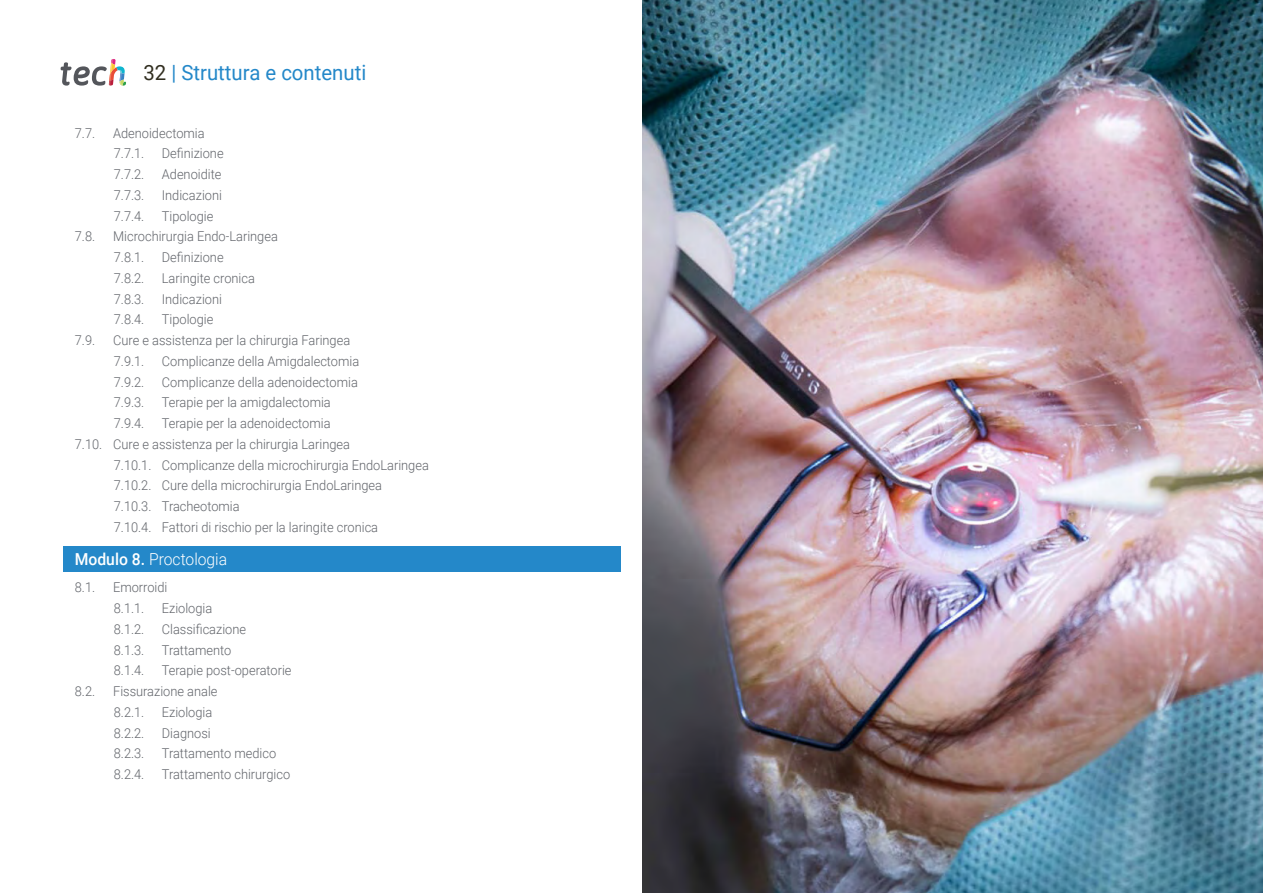
<style>
.page{position:relative;width:1263px;height:893px;background:#fff}
.page>*{position:absolute;margin:0;border:0;box-sizing:border-box;transform-origin:0 0}
.t1{font:21px "Roboto";color:#2488c9}
.t2{font:300 16.5px "Roboto";color:#fff;scale:.95 1}
.t3{font:300 13.5px/20.7px "Roboto";color:#61646a;scale:.95 1}
.s1{color:#312e20}
.s2{font-weight:500}
</style>
<div class="page">
<svg style="left:61px;top:59px;width:65px;height:27px"></svg>
<div style="left:64px;top:546px;width:557px;height:25px;background:#2488c9"></div>
<img style="left:642px;top:0;width:621px;height:893px">
<h1 class="t1" style="left:144px;top:57px;width:224px"><span class="s1">32</span> | Struttura e contenuti</h1>
<p class="t3" style="left:75px;top:122px;width:23px">7.7.</p>
<p class="t3" style="left:113px;top:122px;width:98px">Adenoidectomia<br>7.7.1.</p>
<p class="t3" style="left:162px;top:143px;width:67px">Definizione</p>
<p class="t3" style="left:114px;top:164px;width:34px">7.7.2.</p>
<p class="t3" style="left:162px;top:164px;width:64px">Adenoidite</p>
<p class="t3" style="left:114px;top:184px;width:34px">7.7.3.</p>
<p class="t3" style="left:162px;top:184px;width:65px">Indicazioni</p>
<p class="t3" style="left:114px;top:205px;width:34px">7.7.4.</p>
<p class="t3" style="left:162px;top:205px;width:56px">Tipologie</p>
<p class="t3" style="left:75px;top:226px;width:23px">7.8.</p>
<p class="t3" style="left:113px;top:226px;width:175px">Microchirurgia Endo-Laringea<br>7.8.1.</p>
<p class="t3" style="left:162px;top:247px;width:67px">Definizione</p>
<p class="t3" style="left:114px;top:267px;width:34px">7.8.2.</p>
<p class="t3" style="left:162px;top:267px;width:99px">Laringite cronica</p>
<p class="t3" style="left:114px;top:288px;width:34px">7.8.3.</p>
<p class="t3" style="left:162px;top:288px;width:65px">Indicazioni</p>
<p class="t3" style="left:114px;top:309px;width:34px">7.8.4.</p>
<p class="t3" style="left:162px;top:309px;width:56px">Tipologie</p>
<p class="t3" style="left:75px;top:330px;width:23px">7.9.</p>
<p class="t3" style="left:113px;top:330px;width:251px">Cure e assistenza per la chirurgia Faringea<br>7.9.1.</p>
<p class="t3" style="left:162px;top:350px;width:209px">Complicanze della Amigdalectomia</p>
<p class="t3" style="left:114px;top:371px;width:34px">7.9.2.</p>
<p class="t3" style="left:162px;top:371px;width:208px">Complicanze della adenoidectomia</p>
<p class="t3" style="left:114px;top:392px;width:34px">7.9.3.</p>
<p class="t3" style="left:162px;top:392px;width:179px">Terapie per la amigdalectomia</p>
<p class="t3" style="left:114px;top:413px;width:34px">7.9.4.</p>
<p class="t3" style="left:162px;top:413px;width:179px">Terapie per la adenoidectomia</p>
<p class="t3" style="left:75px;top:433px;width:291px">7.10. Cure e assistenza per la chirurgia Laringea</p>
<p class="t3" style="left:114px;top:454px;width:333px">7.10.1. Complicanze della microchirurgia EndoLaringea</p>
<p class="t3" style="left:114px;top:475px;width:284px">7.10.2. Cure della microchirurgia EndoLaringea</p>
<p class="t3" style="left:114px;top:496px;width:134px">7.10.3. Tracheotomia</p>
<p class="t3" style="left:114px;top:516px;width:280px">7.10.4. Fattori di rischio per la laringite cronica</p>
<p class="t2" style="left:75px;top:548px;width:162px"><span class="s2">Modulo 8.</span> Proctologia</p>
<p class="t3" style="left:75px;top:577px;width:23px">8.1.</p>
<p class="t3" style="left:113px;top:577px;width:59px">Emorroidi<br>8.1.1.</p>
<p class="t3" style="left:162px;top:597px;width:55px">Eziologia</p>
<p class="t3" style="left:114px;top:618px;width:34px">8.1.2.</p>
<p class="t3" style="left:162px;top:618px;width:90px">Classificazione</p>
<p class="t3" style="left:114px;top:639px;width:34px">8.1.3.</p>
<p class="t3" style="left:162px;top:639px;width:75px">Trattamento</p>
<p class="t3" style="left:114px;top:660px;width:34px">8.1.4.</p>
<p class="t3" style="left:162px;top:660px;width:138px">Terapie post-operatorie</p>
<p class="t3" style="left:75px;top:680px;width:23px">8.2.</p>
<p class="t3" style="left:113px;top:680px;width:111px">Fissurazione anale<br>8.2.1.</p>
<p class="t3" style="left:162px;top:701px;width:55px">Eziologia</p>
<p class="t3" style="left:114px;top:722px;width:34px">8.2.2.</p>
<p class="t3" style="left:162px;top:722px;width:53px">Diagnosi</p>
<p class="t3" style="left:114px;top:743px;width:34px">8.2.3.</p>
<p class="t3" style="left:162px;top:743px;width:122px">Trattamento medico</p>
<p class="t3" style="left:114px;top:763px;width:34px">8.2.4.</p>
<p class="t3" style="left:162px;top:763px;width:137px">Trattamento chirurgico</p>
</div>
